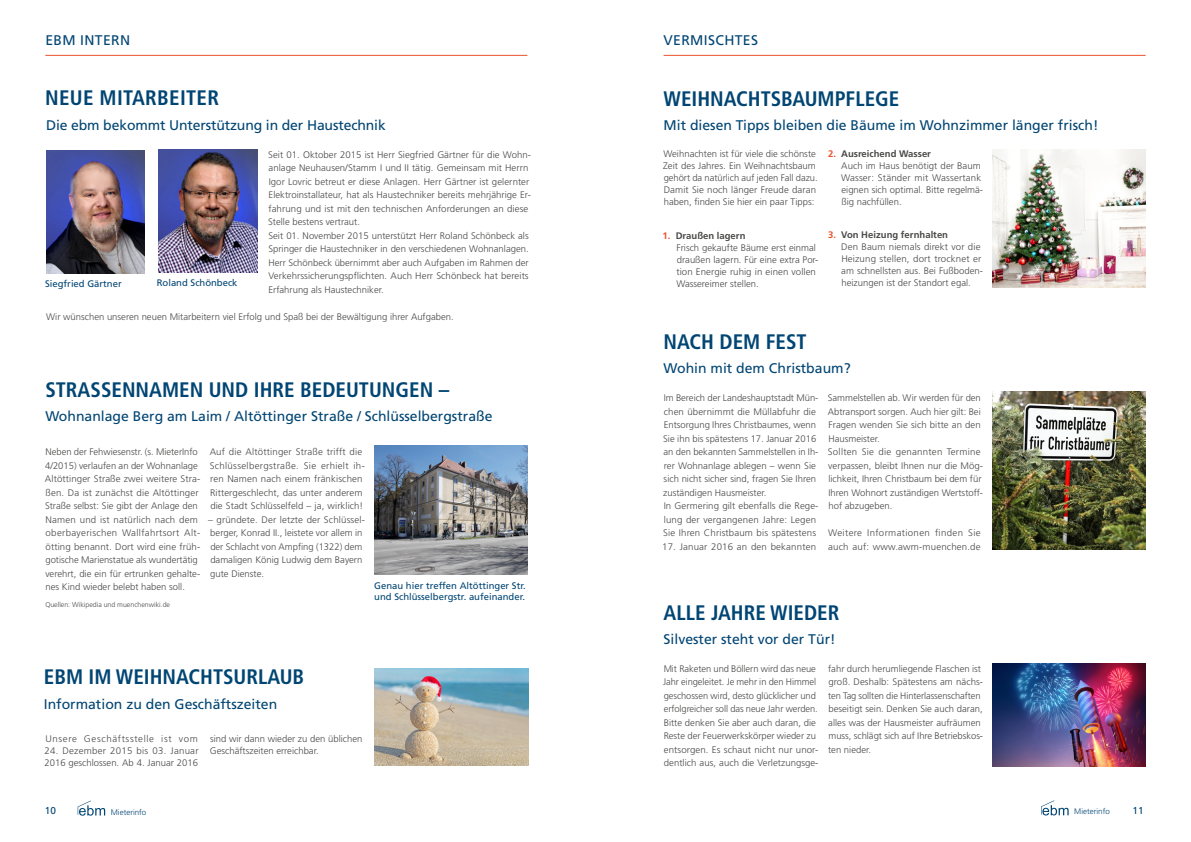
<style>
.page{position:relative;width:1191px;height:842px;background:#fff}
.page>*{position:absolute;margin:0;border:0;box-sizing:border-box;transform-origin:0 0}
.t1{font:700 condensed 21px "Frutiger";color:#004573}
.t2{font:14px "Frutiger";color:#004573}
.t3{font:14px "Frutiger";letter-spacing:.025em;color:#004573}
.t4{font:10px "Frutiger";color:#004573}
.t5{font:300 9.5px/13.5px "Frutiger";color:#494948}
.t6{font:9.5px/11.4px "Frutiger";color:#004573}
.t7{font:300 9.5px/13.5px "Frutiger";letter-spacing:.035em;color:#494948}
.t8{font:300 9.5px "Frutiger";letter-spacing:.065em;color:#494948}
.t9{font:300 8px "Frutiger";color:#004573}
.t10{font:300 7px "Frutiger";color:#494948}
.s1{font-weight:700;color:#ea532e}
.s2{font-weight:700}
</style>
<div class="page">
<svg style="left:78px;top:800px;width:27px;height:16px"></svg>
<svg style="left:1041px;top:800px;width:27px;height:15px"></svg>
<hr style="left:663px;top:55px;width:482px;height:1px;background:#ea532e">
<hr style="left:45px;top:55px;width:482px;height:1px;background:#ea532e">
<img style="left:993px;top:392px;width:152px;height:158px">
<img style="left:993px;top:149px;width:152px;height:138px">
<img style="left:993px;top:664px;width:152px;height:102px">
<img style="left:375px;top:668px;width:153px;height:97px">
<img style="left:375px;top:446px;width:152px;height:129px">
<img style="left:46px;top:151px;width:99px;height:123px">
<img style="left:158px;top:150px;width:99px;height:123px">
<h2 class="t3" style="left:45px;top:32px;width:86px">EBM INTERN</h2>
<h2 class="t3" style="left:663px;top:32px;width:96px">VERMISCHTES</h2>
<h1 class="t1" style="left:45px;top:85px;width:175px">NEUE MITARBEITER</h1>
<h2 class="t2" style="left:46px;top:117px;width:341px">Die ebm bekommt Unterstützung in der Haustechnik</h2>
<p class="t5" style="left:268px;top:148px;width:264px">Seit 01. Oktober 2015 ist Herr Siegfried Gärtner für die Wohn&shy;anlage Neuhausen/Stamm I und II tätig. Gemeinsam mit Herrn Igor Lovric betreut er diese Anlagen. Herr Gärtner ist gelernter Elektroinstallateur, hat als Haustechniker bereits mehrjährige Er&shy;fahrung und ist mit den technischen Anforderungen an diese Stelle bestens vertraut.<br>Seit 01. November 2015 unterstützt Herr Roland Schönbeck als Springer die Haustechniker in den verschiedenen Wohnanlagen.<br>Herr Schönbeck übernimmt aber auch Aufgaben im Rahmen der Verkehrssicherungspflichten. Auch Herr Schönbeck hat bereits Erfahrung als Haustechniker.</p>
<p class="t5" style="left:46px;top:310px;width:409px">Wir wünschen unseren neuen Mitarbeitern viel Erfolg und Spaß bei der Bewältigung ihrer Aufgaben.</p>
<p class="t6" style="left:45px;top:278px;width:78px">Siegfried Gärtner</p>
<p class="t6" style="left:157px;top:277px;width:82px">Roland Schönbeck</p>
<h1 class="t1" style="left:45px;top:377px;width:405px">STRASSENNAMEN UND IHRE BEDEUTUNGEN –</h1>
<h2 class="t2" style="left:45px;top:408px;width:448px">Wohnanlage Berg am Laim / Altöttinger Straße / Schlüsselbergstraße</h2>
<p class="t5" style="left:45px;top:445px;width:157px">Neben der Fehwiesenstr. (s. MieterInfo 4/2015) verlaufen an der Wohnanlage Altöttinger Straße zwei weitere Stra&shy;ßen. Da ist zunächst die Altöttinger Straße selbst: Sie gibt der Anlage den Namen und ist natürlich nach dem oberbayerischen Wallfahrtsort Alt&shy;ötting benannt. Dort wird eine früh&shy;gotische Marienstatue als wundertätig verehrt, die ein für ertrunken gehalte&shy;nes Kind wieder belebt haben soll.</p>
<p class="t5" style="left:210px;top:445px;width:157px">Auf die Altöttinger Straße trifft die Schlüsselbergstraße. Sie erhielt ih&shy;ren Namen nach einem fränkischen Rittergeschlecht, das unter anderem die Stadt Schlüsselfeld – ja, wirklich!</p>
<p class="t5" style="left:208px;top:513px;width:158px">– gründete. Der letzte der Schlüssel&shy;berger, Konrad II., leistete vor allem in der Schlacht von Ampfing (1322) dem damaligen König Ludwig dem Bayern gute Dienste.</p>
<p class="t6" style="left:374px;top:579px;width:153px">Genau hier treffen Altöttinger Str. und Schlüsselbergstr. aufeinander.</p>
<p class="t10" style="left:45px;top:601px;width:126px">Quellen: Wikipedia und muenchenwiki.de</p>
<h1 class="t1" style="left:44px;top:664px;width:262px">EBM IM WEIHNACHTSURLAUB</h1>
<h2 class="t2" style="left:44px;top:696px;width:235px">Information zu den Geschäftszeiten</h2>
<p class="t8" style="left:45px;top:733px;width:154px">Unsere Geschäftsstelle ist vom</p>
<p class="t5" style="left:45px;top:744px;width:156px;line-height:12px">24. Dezember 2015 bis 03. Januar<br>2016 geschlossen. Ab 4. Januar 2016</p>
<p class="t5" style="left:210px;top:732px;width:154px;line-height:12px">sind wir dann wieder zu den üblichen<br>Geschäftszeiten erreichbar.</p>
<h1 class="t1" style="left:663px;top:86px;width:237px">WEIHNACHTSBAUMPFLEGE</h1>
<h2 class="t2" style="left:663px;top:117px;width:436px">Mit diesen Tipps bleiben die Bäume im Wohnzimmer länger frisch!</h2>
<p class="t5" style="left:663px;top:148px;width:156px;line-height:12px">Weihnachten ist für viele die schönste Zeit des Jahres. Ein Weihnachtsbaum gehört da natürlich auf jeden Fall dazu.<br>Damit Sie noch länger Freude daran haben, finden Sie hier ein paar Tipps:</p>
<p class="t5" style="left:676px;top:230px;width:143px;line-height:12px;text-indent:-14px"><span class="s1">1.</span> <span class="s2">Draußen lagern<br></span>Frisch gekaufte Bäume erst einmal draußen lagern. Für eine extra Por&shy;tion Energie ruhig in einen vollen<br>Wassereimer stellen.</p>
<p class="t5" style="left:841px;top:148px;width:143px;line-height:12px;text-indent:-13px"><span class="s1">2.</span> <span class="s2">Ausreichend Wasser<br></span>Auch im Haus benötigt der Baum<br>Wasser: Ständer mit Wassertank eignen sich optimal. Bitte regelmä&shy;ßig nachfüllen.</p>
<p class="t5" style="left:841px;top:229px;width:143px;line-height:12px;text-indent:-13px"><span class="s1">3.</span> <span class="s2">Von Heizung fernhalten<br></span>Den Baum niemals direkt vor die<br>Heizung stellen, dort trocknet er am schnellsten aus. Bei Fußboden&shy;heizungen ist der Standort egal.</p>
<h1 class="t1" style="left:663px;top:329px;width:145px">NACH DEM FEST</h1>
<h2 class="t2" style="left:663px;top:360px;width:189px">Wohin mit dem Christbaum?</h2>
<p class="t5" style="left:663px;top:391px;width:157px">Im Bereich der Landeshauptstadt Mün&shy;chen übernimmt die Müllabfuhr die Entsorgung Ihres Christbaumes, wenn Sie ihn bis spätestens 17. Januar 2016 an den bekannten Sammelstellen in Ih&shy;rer Wohnanlage ablegen – wenn Sie sich nicht sicher sind, fragen Sie Ihren zuständigen Hausmeister.<br>In Germering gilt ebenfalls die Rege&shy;lung der vergangenen Jahre: Legen Sie Ihren Christbaum bis spätestens</p>
<p class="t5" style="left:662px;top:540px;width:155px">17. Januar 2016 an den bekannten</p>
<p class="t5" style="left:828px;top:391px;width:157px">Sammelstellen ab. Wir werden für den<br>Abtransport sorgen. Auch hier gilt: Bei<br>Fragen wenden Sie sich bitte an den<br>Hausmeister.<br>Sollten Sie die genannten Termine verpassen, bleibt Ihnen nur die Mög&shy;lichkeit, Ihren Christbaum bei dem für<br>Ihren Wohnort zuständigen Wertstoff&shy;hof abzugeben.</p>
<p class="t7" style="left:828px;top:526px;width:154px">Weitere Informationen finden Sie auch auf: www.awm-muenchen.de</p>
<h1 class="t1" style="left:663px;top:600px;width:177px">ALLE JAHRE WIEDER</h1>
<h2 class="t2" style="left:663px;top:631px;width:173px">Silvester steht vor der Tür!</h2>
<p class="t5" style="left:663px;top:661px;width:157px">Mit Raketen und Böllern wird das neue Jahr eingeleitet. Je mehr in den Himmel geschossen wird, desto glücklicher und erfolgreicher soll das neue Jahr werden.<br>Bitte denken Sie aber auch daran, die Reste der Feuerwerkskörper wieder zu entsorgen. Es schaut nicht nur unor&shy;dentlich aus, auch die Verletzungsge-</p>
<p class="t5" style="left:828px;top:661px;width:156px">fahr durch herumliegende Flaschen ist groß. Deshalb: Spätestens am nächs&shy;ten Tag sollten die Hinterlassenschaften beseitigt sein. Denken Sie auch daran, alles was der Hausmeister aufräumen muss, schlägt sich auf Ihre Betriebskos&shy;ten nieder.</p>
<p class="t4" style="left:45px;top:805px;width:13px">10</p>
<p class="t9" style="left:111px;top:807px;width:37px">Mieterinfo</p>
<p class="t9" style="left:1074px;top:807px;width:37px">Mieterinfo</p>
<p class="t4" style="left:1132px;top:805px;width:13px">11</p>
</div>
